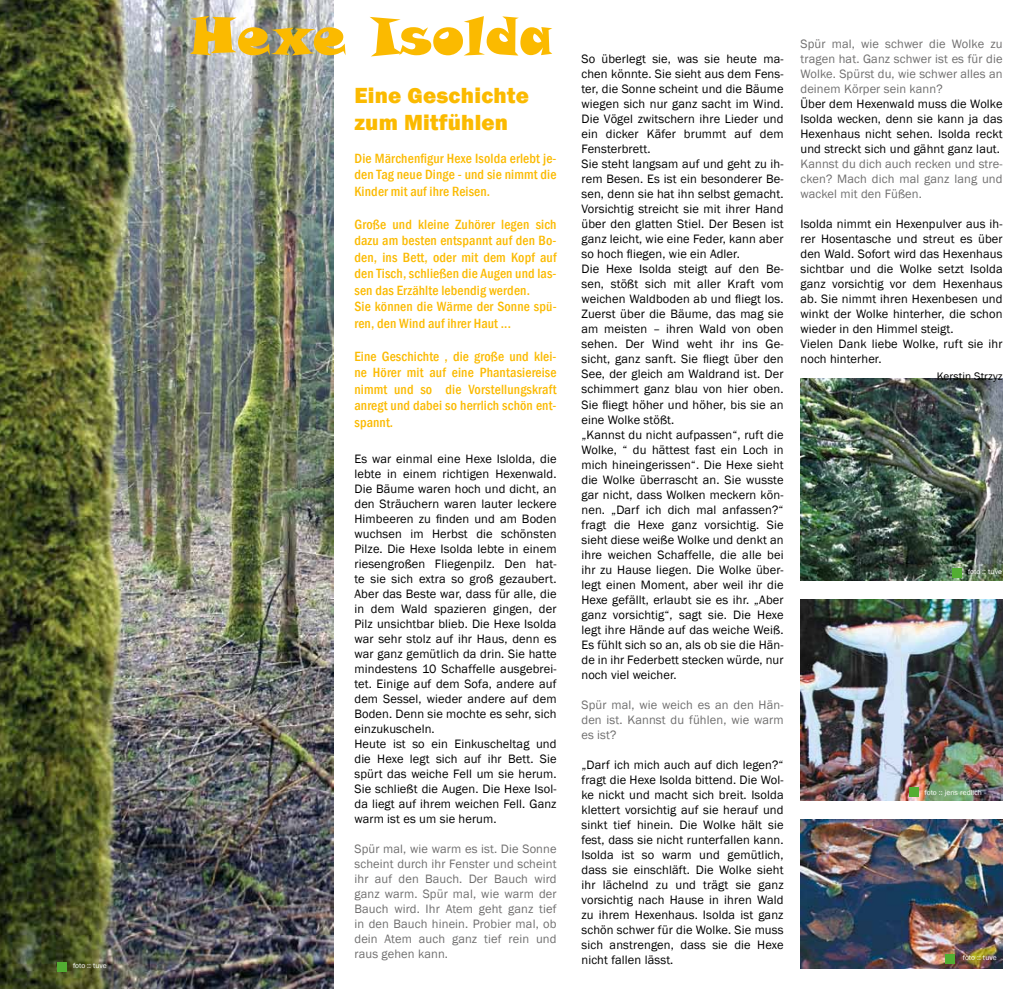
<style>
.page{position:relative;width:1025px;height:989px;background:#fff}
.page>*{position:absolute;margin:0;border:0;box-sizing:border-box;transform-origin:0 0}
.t1{font:52.5px "Snap ITC";letter-spacing:.015em;color:#fbba00}
.t2{font:800 22.5px/27px "Franklin Gothic";letter-spacing:.01em;color:#fbba00}
.t3{font:500 condensed 13.75px/16.5px "Franklin Gothic";letter-spacing:.01em;color:#fbba00;text-align:justify}
.t4{font:12.5px/15px "Franklin Gothic";letter-spacing:.01em;color:#000}
.t5{font:12.5px/15px "Franklin Gothic";letter-spacing:.01em;color:#706f6f;text-align:justify}
.t6{font:11.25px "Franklin Gothic";letter-spacing:.01em;color:#000}
.t7{font:7.5px "Franklin Gothic";letter-spacing:.005em;color:#fff}
</style>
<div class="page">
<img style="left:0;top:0;width:333px;height:989px">
<img style="left:800px;top:599px;width:202px;height:202px">
<img style="left:800px;top:378px;width:202px;height:202px">
<img style="left:800px;top:819px;width:202px;height:149px">
<div style="left:952px;top:568px;width:9px;height:9px;background:#52ae32"></div>
<div style="left:908px;top:788px;width:9px;height:9px;background:#52ae32"></div>
<div style="left:945px;top:954px;width:9px;height:9px;background:#52ae32"></div>
<div style="left:58px;top:962px;width:9px;height:9px;background:#52ae32"></div>
<p class="t7" style="left:73px;top:961px;width:35px">foto :: tuve</p>
<h1 class="t1" style="left:190px;top:1px;width:364px">Hexe Isolda</h1>
<h2 class="t2" style="left:354px;top:81px;width:176px">Eine Geschichte zum Mitfühlen</h2>
<p class="t3" style="left:354px;top:150px;width:203px">Die Märchenfigur Hexe Isolda erlebt je&shy;den Tag neue Dinge - und sie nimmt die Kinder mit auf ihre Reisen.</p>
<p class="t3" style="left:354px;top:216px;width:204px;text-align:left">Große und kleine Zuhörer legen sich dazu am besten entspannt auf den Bo&shy;den, ins Bett, oder mit dem Kopf auf den Tisch, schließen die Augen und las&shy;sen das Erzählte lebendig werden.<br>Sie können die Wärme der Sonne spü&shy;ren, den Wind auf ihrer Haut ...</p>
<p class="t3" style="left:354px;top:348px;width:203px">Eine Geschichte , die große und klei&shy;ne Hörer mit auf eine Phantasiereise nimmt und so die Vorstellungskraft anregt und dabei so herrlich schön ent&shy;spannt.</p>
<p class="t4" style="left:354px;top:452px;width:204px">Es war einmal eine Hexe Islolda, die lebte in einem richtigen Hexenwald.<br>Die Bäume waren hoch und dicht, an den Sträuchern waren lauter leckere Himbeeren zu finden und am Boden wuchsen im Herbst die schönsten Pilze. Die Hexe Isolda lebte in einem riesengroßen Fliegenpilz. Den hat&shy;te sie sich extra so groß gezaubert.<br>Aber das Beste war, dass für alle, die in dem Wald spazieren gingen, der Pilz unsichtbar blieb. Die Hexe Isolda war sehr stolz auf ihr Haus, denn es war ganz gemütlich da drin. Sie hatte mindestens 10 Schaffelle ausgebrei&shy;tet. Einige auf dem Sofa, andere auf dem Sessel, wieder andere auf dem Boden. Denn sie mochte es sehr, sich einzukuscheln.<br>Heute ist so ein Einkuscheltag und die Hexe legt sich auf ihr Bett. Sie spürt das weiche Fell um sie herum.<br>Sie schließt die Augen. Die Hexe Isol&shy;da liegt auf ihrem weichen Fell. Ganz warm ist es um sie herum.</p>
<p class="t5" style="left:354px;top:842px;width:203px">Spür mal, wie warm es ist. Die Sonne scheint durch ihr Fenster und scheint ihr auf den Bauch. Der Bauch wird ganz warm. Spür mal, wie warm der Bauch wird. Ihr Atem geht ganz tief in den Bauch hinein. Probier mal, ob dein Atem auch ganz tief rein und raus gehen kann.</p>
<p class="t4" style="left:581px;top:52px;width:204px">So überlegt sie, was sie heute ma&shy;chen könnte. Sie sieht aus dem Fens&shy;ter, die Sonne scheint und die Bäume wiegen sich nur ganz sacht im Wind.<br>Die Vögel zwitschern ihre Lieder und ein dicker Käfer brummt auf dem Fensterbrett.<br>Sie steht langsam auf und geht zu ih&shy;rem Besen. Es ist ein besonderer Be&shy;sen, denn sie hat ihn selbst gemacht.<br>Vorsichtig streicht sie mit ihrer Hand über den glatten Stiel. Der Besen ist ganz leicht, wie eine Feder, kann aber so hoch fliegen, wie ein Adler.<br>Die Hexe Isolda steigt auf den Be&shy;sen, stößt sich mit aller Kraft vom weichen Waldboden ab und fliegt los.<br>Zuerst über die Bäume, das mag sie am meisten – ihren Wald von oben sehen. Der Wind weht ihr ins Ge&shy;sicht, ganz sanft. Sie fliegt über den See, der gleich am Waldrand ist. Der schimmert ganz blau von hier oben.<br>Sie fliegt höher und höher, bis sie an eine Wolke stößt.<br>„Kannst du nicht aufpassen“, ruft die Wolke, “ du hättest fast ein Loch in mich hineingerissen“. Die Hexe sieht die Wolke überrascht an. Sie wusste gar nicht, dass Wolken meckern kön&shy;nen. „Darf ich dich mal anfassen?“ fragt die Hexe ganz vorsichtig. Sie sieht diese weiße Wolke und denkt an ihre weichen Schaffelle, die alle bei ihr zu Hause liegen. Die Wolke über&shy;legt einen Moment, aber weil ihr die Hexe gefällt, erlaubt sie es ihr. „Aber ganz vorsichtig“, sagt sie. Die Hexe legt ihre Hände auf das weiche Weiß.<br>Es fühlt sich so an, als ob sie die Hän&shy;de in ihr Federbett stecken würde, nur noch viel weicher.</p>
<p class="t5" style="left:581px;top:697px;width:203px">Spür mal, wie weich es an den Hän&shy;den ist. Kannst du fühlen, wie warm es ist?</p>
<p class="t4" style="left:581px;top:757px;width:203px;text-align:justify">„Darf ich mich auch auf dich legen?“ fragt die Hexe Isolda bittend. Die Wol&shy;ke nickt und macht sich breit. Isolda klettert vorsichtig auf sie herauf und sinkt tief hinein. Die Wolke hält sie fest, dass sie nicht runterfallen kann.<br>Isolda ist so warm und gemütlich, dass sie einschläft. Die Wolke sieht ihr lächelnd zu und trägt sie ganz vorsichtig nach Hause in ihren Wald zu ihrem Hexenhaus. Isolda ist ganz schön schwer für die Wolke. Sie muss sich anstrengen, dass sie die Hexe nicht fallen lässt.</p>
<p class="t5" style="left:800px;top:37px;width:203px">Spür mal, wie schwer die Wolke zu tragen hat. Ganz schwer ist es für die Wolke. Spürst du, wie schwer alles an deinem Körper sein kann?</p>
<p class="t4" style="left:800px;top:97px;width:203px;text-align:justify">Über dem Hexenwald muss die Wolke Isolda wecken, denn sie kann ja das Hexenhaus nicht sehen. Isolda reckt und streckt sich und gähnt ganz laut.</p>
<p class="t5" style="left:800px;top:157px;width:203px">Kannst du dich auch recken und stre&shy;cken? Mach dich mal ganz lang und wackel mit den Füßen.</p>
<p class="t4" style="left:800px;top:217px;width:203px">Isolda nimmt ein Hexenpulver aus ih&shy;rer Hosentasche und streut es über den Wald. Sofort wird das Hexenhaus sichtbar und die Wolke setzt Isolda ganz vorsichtig vor dem Hexenhaus ab. Sie nimmt ihren Hexenbesen und winkt der Wolke hinterher, die schon wieder in den Himmel steigt.<br>Vielen Dank liebe Wolke, ruft sie ihr noch hinterher.</p>
<p class="t6" style="left:936px;top:369px;width:67px">Kerstin Strzyz</p>
<p class="t7" style="left:967px;top:567px;width:35px">foto :: tuve</p>
<p class="t7" style="left:924px;top:788px;width:59px">foto :: jens redlich</p>
<p class="t7" style="left:962px;top:953px;width:35px">foto :: tuve</p>
</div>
